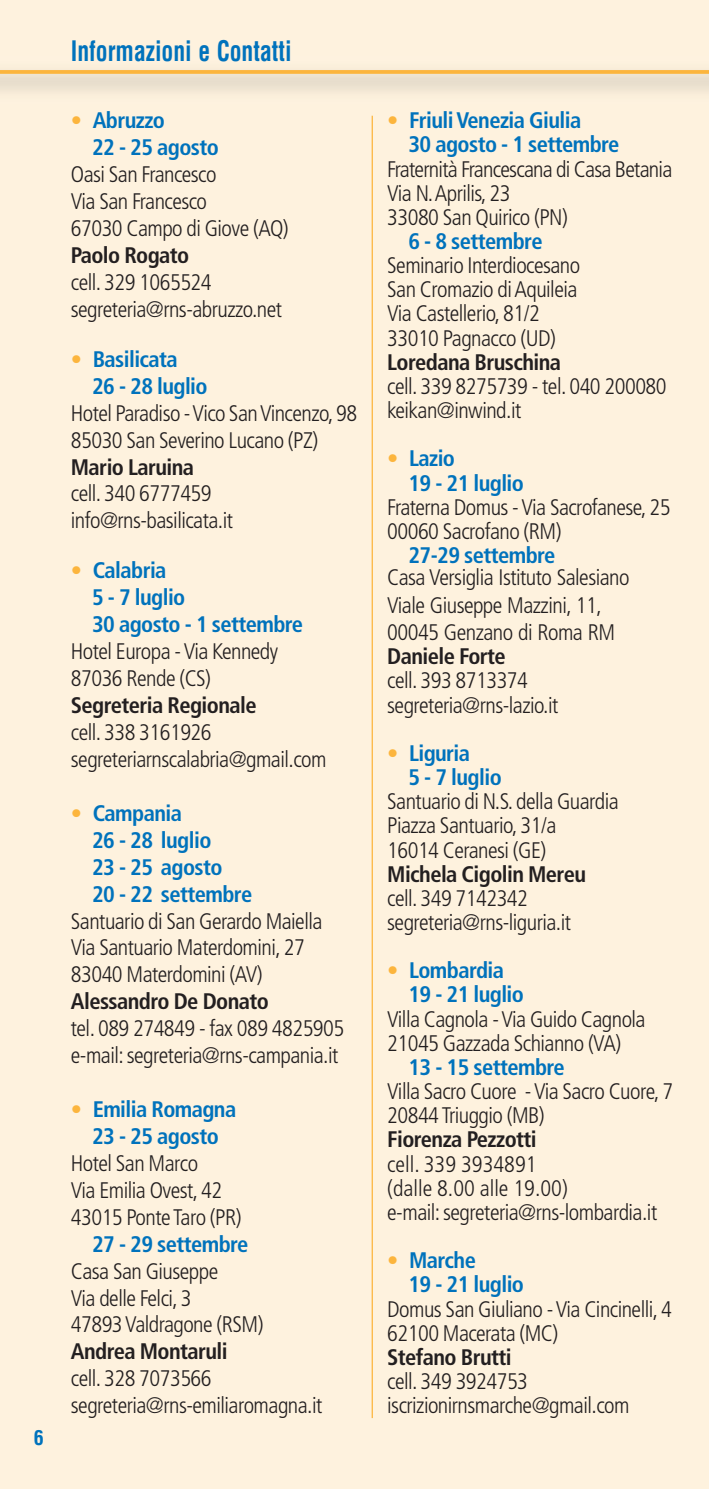
<style>
.page{position:relative;width:709px;height:1489px;background:#fff}
.page>*{position:absolute;margin:0;border:0;box-sizing:border-box;transform-origin:0 0}
.t1{font:700 condensed 27.5px "Helvetica";color:#0072bc;scale:.86 1}
.t2{font:300 condensed 22.5px/24.2px "Frutiger";letter-spacing:-.025em;color:#231f20}
.t3{font:700 condensed 22.5px/27px "Frutiger";letter-spacing:-.025em;color:#0072bc}
.t4{font:700 condensed 22.5px "Frutiger";letter-spacing:-.025em;color:#231f20}
.t5{font:700 condensed 20px "Helvetica";color:#0072bc}
.s1{color:#fcb53d}
</style>
<div class="page">
<div style="left:0;top:0;width:709px;height:1488px;background:#fef2de"></div>
<hr style="left:371px;top:116px;width:2px;height:1301px;background:#fcb53d">
<svg style="left:0;top:70px;width:709px;height:4px;background:#fbb745"></svg>
<p class="t5" style="left:34px;top:1426px;width:11px">6</p>
<p class="t1" style="left:71px;top:35px;width:258px">Informazioni e Contatti</p>
<p class="t3" style="left:92px;top:109px;width:128px;text-indent:-21px"><span class="s1">•</span> Abruzzo<br>22 - 25 agosto</p>
<p class="t2" style="left:71px;top:162px;width:219px;line-height:27px">Oasi San Francesco<br>Via San Francesco<br>67030 Campo di Giove (AQ)</p>
<p class="t4" style="left:71px;top:246px;width:120px">Paolo Rogato</p>
<p class="t2" style="left:71px;top:270px;width:213px;line-height:27px">cell. 329 1065524 segreteria@rns-abruzzo.net</p>
<p class="t3" style="left:92px;top:347px;width:117px;text-indent:-21px"><span class="s1">•</span> Basilicata<br>26 - 28 luglio</p>
<p class="t2" style="left:71px;top:401px;width:288px;line-height:27px">Hotel Paradiso -Vico SanVincenzo,98<br>85030 San Severino Lucano (PZ)</p>
<p class="t4" style="left:71px;top:457px;width:125px">Mario Laruina</p>
<p class="t2" style="left:71px;top:482px;width:164px;line-height:27px">cell. 340 6777459 info@rns-basilicata.it</p>
<p class="t3" style="left:92px;top:559px;width:212px;text-indent:-21px"><span class="s1">•</span> Calabria<br>5 - 7 luglio<br>30 agosto - 1 settembre</p>
<p class="t2" style="left:71px;top:639px;width:209px;line-height:27px">Hotel Europa -Via Kennedy<br>87036 Rende (CS)</p>
<p class="t4" style="left:71px;top:696px;width:187px">Segreteria Regionale</p>
<p class="t2" style="left:71px;top:720px;width:257px;line-height:27px">cell. 338 3161926 segreteriarnscalabria@gmail.com</p>
<p class="t3" style="left:92px;top:801px;width:162px;text-indent:-21px"><span class="s1">•</span> Campania<br>26 - 28 luglio<br>23 - 25 agosto<br>20 - 22 settembre</p>
<p class="t2" style="left:71px;top:909px;width:253px;line-height:27px">Santuario di San Gerardo Maiella<br>Via Santuario Materdomini, 27<br>83040 Materdomini (AV)</p>
<p class="t4" style="left:71px;top:992px;width:199px">Alessandro De Donato</p>
<p class="t2" style="left:71px;top:1016px;width:275px;line-height:27px">tel. 089 274849 - fax 089 4825905 e-mail:segreteria@rns-campania.it</p>
<p class="t3" style="left:71px;top:1097px;width:167px;text-align:center"><span class="s1">•</span> Emilia Romagna<br>23 - 25 agosto</p>
<p class="t2" style="left:71px;top:1151px;width:172px;line-height:27px">Hotel San Marco<br>Via Emilia Ovest, 42<br>43015 Ponte Taro (PR)</p>
<p class="t3" style="left:92px;top:1231px;width:158px">27 - 29 settembre</p>
<p class="t2" style="left:71px;top:1258px;width:194px;line-height:27px">Casa San Giuseppe<br>Via delle Felci, 3<br>47893Valdragone (RSM)</p>
<p class="t4" style="left:71px;top:1342px;width:158px">Andrea Montaruli</p>
<p class="t2" style="left:71px;top:1366px;width:253px;line-height:27px">cell. 328 7073566 segreteria@rns-emiliaromagna.it</p>
<p class="t3" style="left:408px;top:110px;width:212px;line-height:24.2px;text-indent:-21px"><span class="s1">•</span> FriuliVenezia Giulia<br>30 agosto - 1 settembre</p>
<p class="t2" style="left:387px;top:158px;width:287px">Fraternità Francescana di Casa Betania<br>Via N.Aprilis, 23<br>33080 San Quirico (PN)</p>
<p class="t3" style="left:408px;top:229px;width:136px">6 - 8 settembre</p>
<p class="t2" style="left:387px;top:255px;width:194px">Seminario Interdiocesano<br>San Cromazio diAquileia<br>Via Castellerio, 81/2<br>33010 Pagnacco (UD)</p>
<p class="t4" style="left:387px;top:353px;width:175px">Loredana Bruschina</p>
<p class="t2" style="left:387px;top:376px;width:281px">cell. 339 8275739 - tel. 040 200080 keikan@inwind.it</p>
<p class="t3" style="left:408px;top:448px;width:117px;line-height:24.2px;text-indent:-21px"><span class="s1">•</span> Lazio<br>19 - 21 luglio</p>
<p class="t2" style="left:387px;top:496px;width:285px">Fraterna Domus -Via Sacrofanese, 25<br>00060 Sacrofano (RM)</p>
<p class="t3" style="left:408px;top:543px;width:148px">27-29 settembre</p>
<p class="t2" style="left:387px;top:565px;width:244px;line-height:27.5px">Casa Versiglia Istituto Salesiano<br>Viale Giuseppe Mazzini, 11,<br>00045 Genzano di Roma RM</p>
<p class="t4" style="left:387px;top:647px;width:120px">Daniele Forte</p>
<p class="t2" style="left:387px;top:670px;width:173px">cell. 393 8713374 segreteria@rns-lazio.it</p>
<p class="t3" style="left:408px;top:742px;width:95px;line-height:24.2px;text-indent:-21px"><span class="s1">•</span> Liguria<br>5 - 7 luglio</p>
<p class="t2" style="left:387px;top:791px;width:233px">Santuario di N.S. della Guardia<br>Piazza Santuario, 31/a<br>16014 Ceranesi (GE)</p>
<p class="t4" style="left:387px;top:864px;width:200px">Michela Cigolin Mereu</p>
<p class="t2" style="left:387px;top:887px;width:185px">cell. 349 7142342 segreteria@rns-liguria.it</p>
<p class="t3" style="left:408px;top:960px;width:117px;line-height:24.2px;text-indent:-21px"><span class="s1">•</span> Lombardia<br>19 - 21 luglio</p>
<p class="t2" style="left:387px;top:1008px;width:260px">Villa Cagnola -Via Guido Cagnola<br>21045 Gazzada Schianno (VA)</p>
<p class="t3" style="left:408px;top:1055px;width:158px">13 - 15 settembre</p>
<p class="t2" style="left:387px;top:1080px;width:287px">Villa Sacro Cuore -Via Sacro Cuore, 7<br>20844Triuggio (MB)</p>
<p class="t4" style="left:387px;top:1130px;width:151px">Fiorenza Pezzotti</p>
<p class="t2" style="left:387px;top:1153px;width:271px">cell. 339 3934891<br>(dalle 8.00 alle 19.00)<br>e-mail: segreteria@rns-lombardia.it</p>
<p class="t3" style="left:408px;top:1249px;width:117px;line-height:24.2px;text-indent:-21px"><span class="s1">•</span> Marche<br>19 - 21 luglio</p>
<p class="t2" style="left:387px;top:1298px;width:286px">Domus San Giuliano -Via Cincinelli, 4<br>62100 Macerata (MC)</p>
<p class="t4" style="left:387px;top:1347px;width:126px">Stefano Brutti</p>
<p class="t2" style="left:387px;top:1370px;width:244px">cell. 349 3924753 iscrizionirnsmarche@gmail.com</p>
</div>
